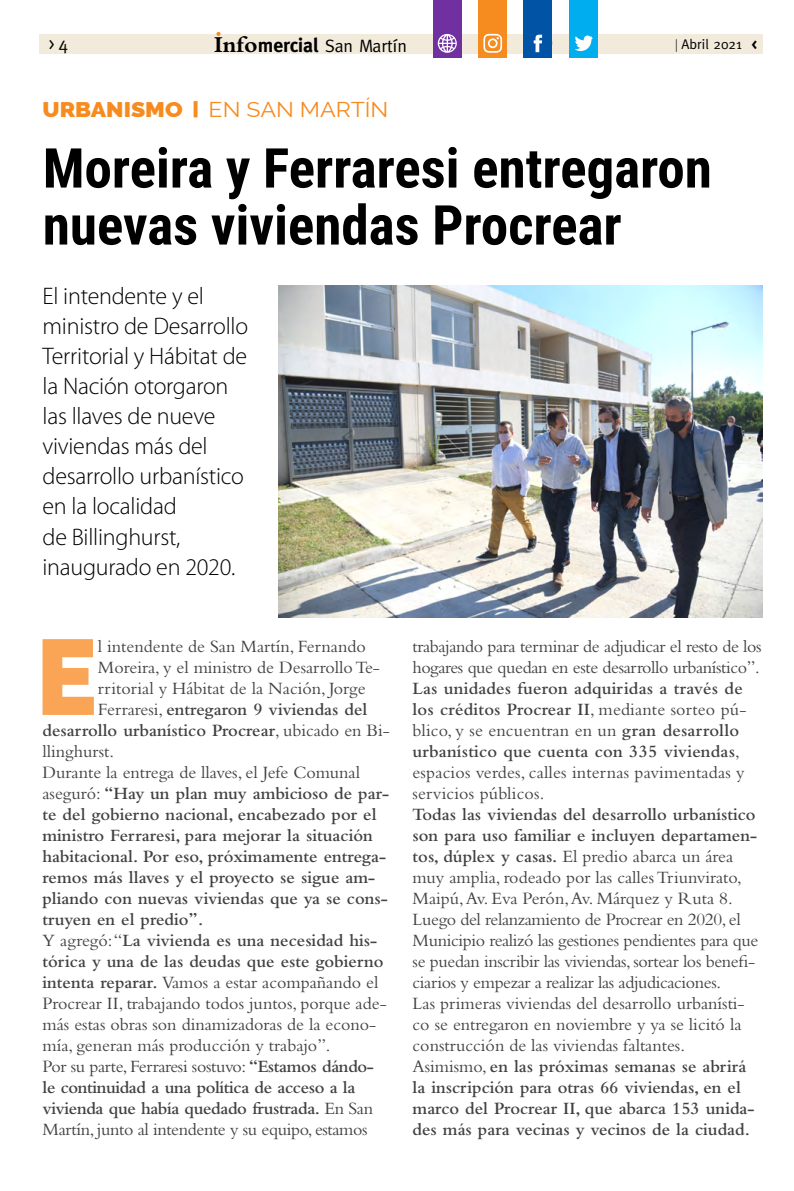
<style>
.page{position:relative;width:794px;height:1191px;background:#fff}
.page>*{position:absolute;margin:0;border:0;box-sizing:border-box;transform-origin:0 0}
.t1{font:900 106.7px "Raleway";color:#f9a555;scale:.95 1}
.t2{font:700 55px/57px "Roboto Condensed";color:#000}
.t3{font:300 24px/30px "Myriad Pro";letter-spacing:-.01em;color:#000}
.t4{font:21px "Raleway";color:#f68b1f;scale:1.1 1}
.t5{font:18px/21px "Bembo";letter-spacing:-.02em;color:#414141}
.t6{font:600 18px/21px "Bembo";color:#414141}
.t7{font:18px "Bembo";color:#414141}
.t8{font:600 18px "Bembo";letter-spacing:-.02em;color:#414141}
.t9{font:18px "Meta";color:#000}
.t10{font:17.8px "Meta";color:#000}
.t11{font:14px "Meta Plus Normal";color:#000}
.s1{font-family:"Bembo";font-weight:700;font-size:23.8px}
.s2{font-weight:700;font-size:19.8px}
.s3{font-family:"Times New Roman"}
.s4{font-family:"Meta"}
.s5{font-family:"Meta";font-weight:700}
.s6{font-weight:900}
.s7{font-family:"Meta Plus";font-weight:900}
.s8{font-weight:400}
.s9{font-weight:600}
</style>
<div class="page">
<div style="left:40px;top:35px;width:723px;height:19px;background:#f2eada"></div>
<svg style="left:216px;top:32px;width:4px;height:4px"></svg>
<div style="left:478px;top:0;width:29px;height:58px;background:#f68b1f"></div>
<svg style="left:483px;top:33px;width:20px;height:20px"></svg>
<div style="left:524px;top:0;width:28px;height:58px;background:#0053a5"></div>
<svg style="left:533px;top:34px;width:10px;height:19px"></svg>
<div style="left:569px;top:0;width:28px;height:58px;background:#00aeef"></div>
<svg style="left:575px;top:35px;width:18px;height:16px"></svg>
<div style="left:433px;top:0;width:28px;height:58px;background:#7030a0"></div>
<svg style="left:438px;top:34px;width:19px;height:19px"></svg>
<img style="left:279px;top:285px;width:484px;height:332px">
<p class="t9" style="left:49px;top:34px;width:21px">&gt;4</p>
<p class="t10" style="left:214px;top:36px;width:194px"><span class="s1">Info</span><span class="s2">mercial</span> San Martín</p>
<p class="t11" style="left:675px;top:37px;width:83px"><span class="s3">|</span> Abril <span class="s4">2021</span> <span class="s5">&lt;</span></p>
<p class="t4" style="left:43px;top:97px;width:312px"><span class="s6">URBANISMO</span> <span class="s7">|</span> EN SAN MARTín</p>
<h2 class="t2" style="left:43px;top:137px;width:670px">Moreira y Ferraresi entregaron nuevas viviendas Procrear</h2>
<h3 class="t3" style="left:43px;top:281px;width:207px">El intendente y el ministro de Desarrollo<br>Territorial y Hábitat de la Nación otorgaron las llaves de nueve viviendas más del desarrollo urbanístico en la localidad<br>de Billinghurst, inaugurado en 2020.</h3>
<h1 class="t1" style="left:36px;top:615px;width:65px">E</h1>
<p class="t7" style="left:98px;top:636px;width:269px">l intendente de San Martín, Fernando</p>
<p class="t7" style="left:98px;top:657px;width:284px">Moreira, y el ministro de Desarrollo Te-</p>
<p class="t7" style="left:98px;top:678px;width:269px">rritorial y Hábitat de la Nación, Jorge</p>
<p class="t6" style="left:98px;top:699px;width:271px"><span class="s8">Ferraresi,</span> entregaron 9 viviendas del</p>
<p class="t6" style="left:43px;top:720px;width:349px">desarrollo urbanístico Procrear<span class="s8">, ubicado en Bi-</span></p>
<p class="t7" style="left:43px;top:741px;width:73px">llinghurst.</p>
<p class="t7" style="left:43px;top:762px;width:319px">Durante la entrega de llaves, el Jefe Comunal</p>
<p class="t6" style="left:43px;top:783px;width:348px"><span class="s8">aseguró:</span> “Hay un plan muy ambicioso de par-</p>
<p class="t6" style="left:43px;top:804px;width:335px">te del gobierno nacional, encabezado por el</p>
<p class="t6" style="left:43px;top:825px;width:332px">ministro Ferraresi, para mejorar la situación</p>
<p class="t6" style="left:43px;top:846px;width:345px">habitacional. Por eso, próximamente entrega-</p>
<p class="t6" style="left:43px;top:867px;width:334px">remos más llaves y el proyecto se sigue am-</p>
<p class="t6" style="left:43px;top:888px;width:347px">pliando con nuevas viviendas que ya se cons-</p>
<p class="t6" style="left:43px;top:909px;width:162px">truyen en el predio”.</p>
<p class="t6" style="left:43px;top:930px;width:336px"><span class="s8">Y agregó: “</span>La vivienda es una necesidad his-</p>
<p class="t6" style="left:43px;top:951px;width:343px">tórica y una de las deudas que este gobierno</p>
<p class="t7" style="left:43px;top:972px;width:337px"><span class="s9">intenta reparar.</span> Vamos a estar acompañando el</p>
<p class="t7" style="left:43px;top:993px;width:346px">Procrear II, trabajando todos juntos, porque ade-</p>
<p class="t7" style="left:43px;top:1014px;width:335px">más estas obras son dinamizadoras de la econo-</p>
<p class="t7" style="left:43px;top:1035px;width:290px">mía, generan más producción y trabajo”.</p>
<p class="t5" style="left:43px;top:1055px;width:333px">Por su parte, Ferraresi sostuvo: <span class="s9">“Estamos dándo-</span></p>
<p class="t8" style="left:43px;top:1077px;width:314px">le continuidad a una política de acceso a la</p>
<p class="t8" style="left:43px;top:1098px;width:332px">vivienda que había quedado frustrada. <span class="s8">En San</span></p>
<p class="t5" style="left:43px;top:1118px;width:327px">Martín, junto al intendente y su equipo, estamos</p>
<p class="t5" style="left:412px;top:635px;width:351px">trabajando para terminar de adjudicar el resto de los hogares que quedan en este desarrollo urbanístico”.</p>
<p class="t6" style="left:412px;top:678px;width:335px">Las unidades fueron adquiridas a través de los créditos Procrear II<span class="s8">, mediante sorteo pú&shy;blico, y se encuentran en un</span> gran desarrollo urbanístico que cuenta con 335 viviendas<span class="s8">, espacios verdes, calles internas pavimentadas y servicios públicos.</span></p>
<p class="t5" style="left:412px;top:803px;width:347px"><span class="s9">Todas las viviendas del desarrollo urbanístico son para uso familiar e incluyen departamen&shy;tos, dúplex y casas.</span> El predio abarca un área muy amplia, rodeado por las calles Triunvirato, Maipú, Av. Eva Perón, Av. Márquez y Ruta 8.<br>Luego del relanzamiento de Procrear en 2020, el Municipio realizó las gestiones pendientes para que se puedan inscribir las viviendas, sortear los benefi&shy;ciarios y empezar a realizar las adjudicaciones.<br>Las primeras viviendas del desarrollo urbanísti&shy;co se entregaron en noviembre y ya se licitó la construcción de las viviendas faltantes.<br>Asimismo, <span class="s9">en las próximas semanas se abrirá la inscripción para otras 66 viviendas, en el marco del Procrear II, que abarca 153 unida&shy;des más para vecinas y vecinos de la ciudad.</span></p>
</div>
